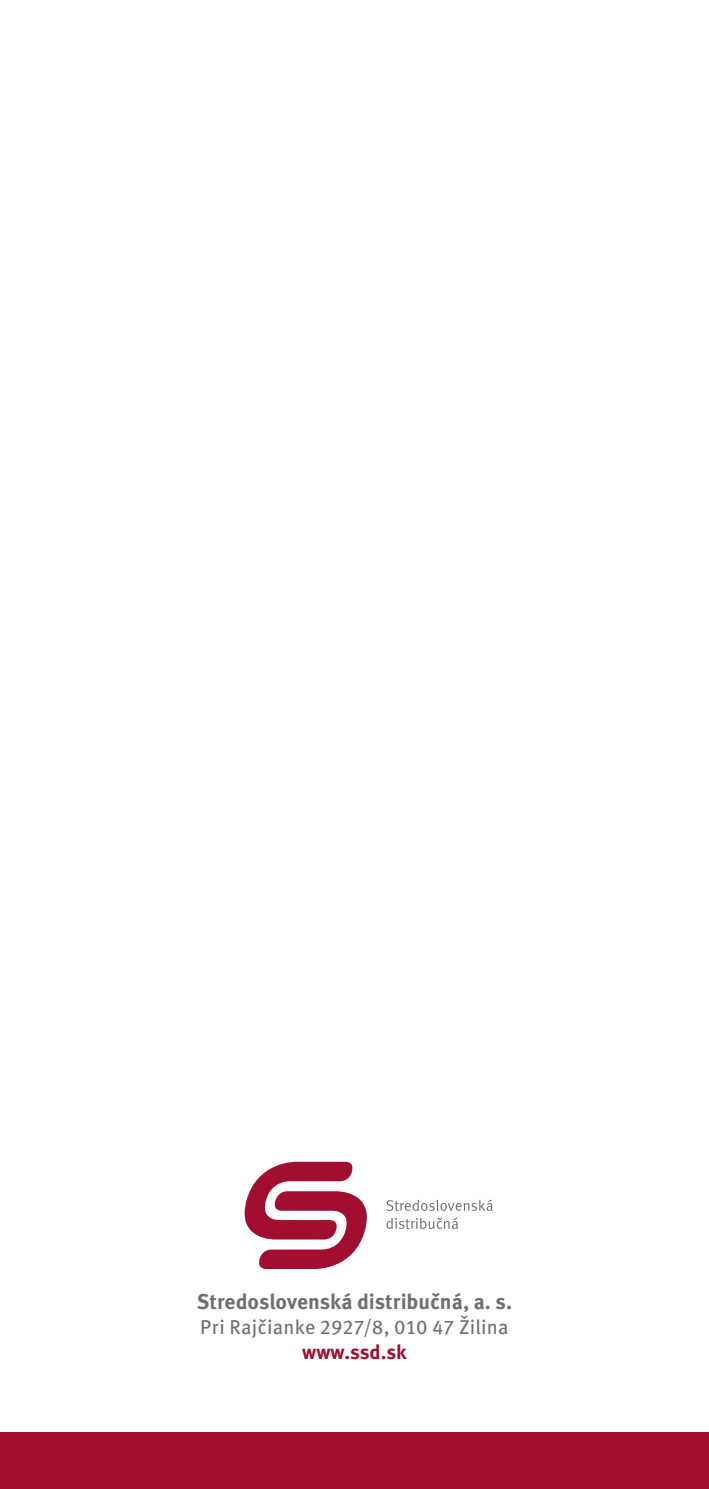
<style>
.page{position:relative;width:709px;height:1489px;background:#fff}
.page>*{position:absolute;margin:0;border:0;box-sizing:border-box;transform-origin:0 0}
.t1{font:700 21.25px "Meta Pro";color:#706f6f}
.t2{font:20px "Meta Pro";letter-spacing:.01em;color:#706f6f}
.t3{font:700 20px "Meta Pro";color:#a10e2f}
</style>
<div class="page">
<svg style="left:386px;top:1199px;width:107px;height:11px"></svg>
<svg style="left:386px;top:1217px;width:72px;height:11px"></svg>
<svg style="left:244px;top:1161px;width:123px;height:108px"></svg>
<div style="left:0;top:1431px;width:709px;height:57px;background:#a10e2f"></div>
<p class="t1" style="left:197px;top:1287px;width:317px">Stredoslovenská distribučná, a. s.</p>
<p class="t2" style="left:200px;top:1313px;width:310px">Pri Rajčianke 2927/8, 010 47 Žilina</p>
<p class="t3" style="left:302px;top:1338px;width:106px">www.ssd.sk</p>
</div>
